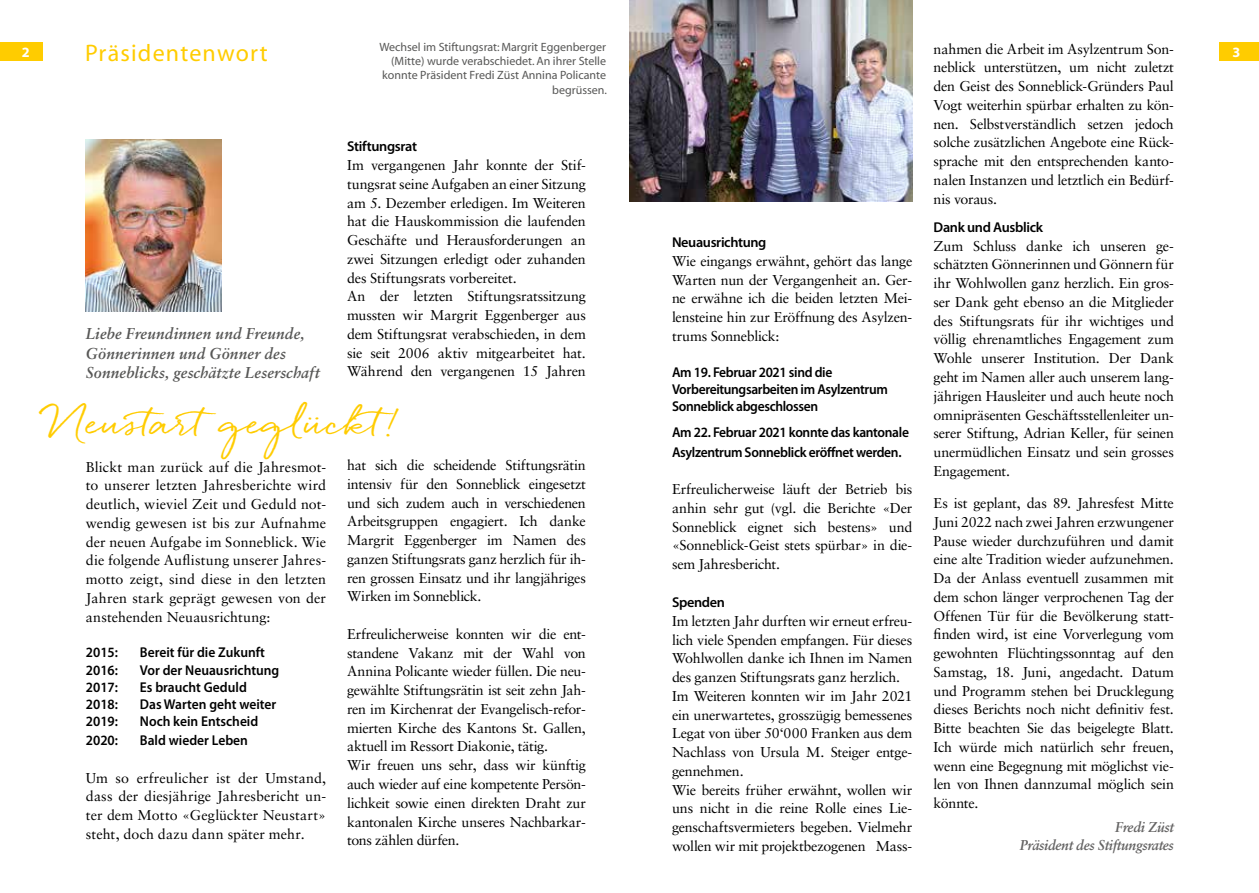
<style>
.page{position:relative;width:1259px;height:893px;background:#fff}
.page>*{position:absolute;margin:0;border:0;box-sizing:border-box;transform-origin:0 0}
.t1{font:700 36px "Quickpen";color:#fc0}
.t2{font:24px "Myriad";letter-spacing:.05em;color:#fc0}
.t3{font:15.75px/19.4px "Sabon Bold Italic Os F";letter-spacing:.01em;color:#575756;scale:.95 1}
.t4{font:14.25px/18.8px "Sabon";letter-spacing:-.015em;color:#000;text-align:justify}
.t5{font:600 14.25px/17.1px "Myriad Pro";letter-spacing:-.025em;color:#000;scale:.95 1}
.t6{font:600 14.25px "Myriad Pro";color:#000;scale:.95 1}
.t7{font:600 14.25px "Myriad Pro";letter-spacing:-.025em;color:#000}
.t8{font:14.25px/17.7px "Sabon Bold Italic Os F";letter-spacing:-.025em;color:#646363;text-align:right;scale:.95 1}
.t9{font:700 14.25px "Myriad Pro";color:#fff}
.t10{font:12px/14.4px "Myriad";color:#575756;text-align:right}
</style>
<div class="page">
<img style="left:629px;top:0;width:283px;height:201px">
<img style="left:86px;top:140px;width:135px;height:171px">
<div style="left:1219px;top:43px;width:40px;height:18px;background:#fc0"></div>
<div style="left:0;top:43px;width:43px;height:18px;background:#fc0"></div>
<p class="t10" style="left:379px;top:40px;width:229px">Wechsel im Stiftungsrat: Margrit Eggenberger (Mitte) wurde verabschiedet. An ihrer Stelle konnte Präsident Fredi Züst Annina Policante begrüssen.</p>
<p class="t4" style="left:933px;top:39px;width:242px">nahmen die Arbeit im Asylzentrum Son&shy;neblick unterstützen, um nicht zuletzt den Geist des Sonneblick-Gründers Paul Vogt weiterhin spürbar erhalten zu kön&shy;nen. Selbstverständlich setzen jedoch solche zusätzlichen Angebote eine Rück&shy;sprache mit den entsprechenden kanto&shy;nalen Instanzen und letztlich ein Bedürf&shy;nis voraus.</p>
<p class="t7" style="left:933px;top:218px;width:111px">Dank und Ausblick</p>
<p class="t4" style="left:933px;top:236px;width:242px">Zum Schluss danke ich unseren ge&shy;schätzten Gönnerinnen und Gönnern für ihr Wohlwollen ganz herzlich. Ein gros&shy;ser Dank geht ebenso an die Mitglieder des Stiftungsrats für ihr wichtiges und völlig ehrenamtliches Engagement zum Wohle unserer Institution. Der Dank geht im Namen aller auch unserem lang&shy;jährigen Hausleiter und auch heute noch omnipräsenten Geschäftsstellenleiter un&shy;serer Stiftung, Adrian Keller, für seinen unermüdlichen Einsatz und sein grosses Engagement.</p>
<p class="t4" style="left:933px;top:493px;width:242px">Es ist geplant, das 89. Jahresfest Mitte Juni 2022 nach zwei Jahren erzwungener Pause wieder durchzuführen und damit eine alte Tradition wieder aufzunehmen.<br>Da der Anlass eventuell zusammen mit dem schon länger verprochenen Tag der Offenen Tür für die Bevölkerung statt&shy;finden wird, ist eine Vorverlegung vom gewohnten Flüchtingssonntag auf den Samstag, 18. Juni, angedacht. Datum und Programm stehen bei Drucklegung dieses Berichts noch nicht definitiv fest.<br>Bitte beachten Sie das beigelegte Blatt.<br>Ich würde mich natürlich sehr freuen, wenn eine Begegnung mit möglichst vie&shy;len von Ihnen dannzumal möglich sein könnte.</p>
<p class="t8" style="left:1019px;top:818px;width:164px">Fredi Züst<br>Präsident des Stiftungsrates</p>
<p class="t9" style="left:22px;top:42px;width:9px">2</p>
<h2 class="t2" style="left:85px;top:41px;width:184px">Präsidentenwort</h2>
<p class="t9" style="left:1232px;top:43px;width:9px">3</p>
<p class="t7" style="left:347px;top:137px;width:72px">Stiftungsrat</p>
<p class="t4" style="left:347px;top:156px;width:240px;text-align:left">Im vergangenen Jahr konnte der Stif&shy;tungsrat seine Aufgaben an einer Sitzung am 5. Dezember erledigen. Im Weiteren hat die Hauskommission die laufenden Geschäfte und Herausforderungen an zwei Sitzungen erledigt oder zuhanden des Stiftungsrats vorbereitet.<br>An der letzten Stiftungsratssitzung mussten wir Margrit Eggenberger aus dem Stiftungsrat verabschieden, in dem sie seit 2006 aktiv mitgearbeitet hat.<br>Während den vergangenen 15 Jahren</p>
<p class="t7" style="left:672px;top:233px;width:96px">Neuausrichtung</p>
<p class="t4" style="left:672px;top:251px;width:242px">Wie eingangs erwähnt, gehört das lange Warten nun der Vergangenheit an. Ger&shy;ne erwähne ich die beiden letzten Mei&shy;lensteine hin zur Eröffnung des Asylzen&shy;trums Sonneblick:</p>
<p class="t5" style="left:672px;top:363px;width:229px">Am 19. Februar 2021 sind die<br>Vorbereitungsarbeiten im Asylzentrum<br>Sonneblick abgeschlossen</p>
<p class="t5" style="left:672px;top:422px;width:251px;line-height:19.4px">Am 22. Februar 2021 konnte das kantonale<br>Asylzentrum Sonneblick eröffnet werden.</p>
<p class="t4" style="left:672px;top:479px;width:242px">Erfreulicherweise läuft der Betrieb bis anhin sehr gut (vgl. die Berichte «Der Sonneblick eignet sich bestens» und «Sonneblick-Geist stets spürbar» in die&shy;sem Jahresbericht.</p>
<p class="t7" style="left:672px;top:593px;width:54px">Spenden</p>
<p class="t4" style="left:672px;top:611px;width:242px;text-align:left">Im letzten Jahr durften wir erneut erfreu&shy;lich viele Spenden empfangen. Für dieses Wohlwollen danke ich Ihnen im Namen des ganzen Stiftungsrats ganz herzlich.<br>Im Weiteren konnten wir im Jahr 2021 ein unerwartetes, grosszügig bemessenes Legat von über 50‘000 Franken aus dem Nachlass von Ursula M. Steiger entge&shy;gennehmen.<br>Wie bereits früher erwähnt, wollen wir uns nicht in die reine Rolle eines Lie&shy;genschaftsvermieters begeben. Vielmehr wollen wir mit projektbezogenen Mass-</p>
<p class="t3" style="left:86px;top:324px;width:248px">Liebe Freundinnen und Freunde,<br>Gönnerinnen und Gönner des<br>Sonneblicks, geschätzte Leserschaft</p>
<h1 class="t1" style="left:49px;top:401px;width:366px">Neustartgeglückt!</h1>
<p class="t4" style="left:347px;top:456px;width:240px">hat sich die scheidende Stiftungsrätin intensiv für den Sonneblick eingesetzt und sich zudem auch in verschiedenen Arbeitsgruppen engagiert. Ich danke Margrit Eggenberger im Namen des ganzen Stiftungsrats ganz herzlich für ih&shy;ren grossen Einsatz und ihr langjähriges Wirken im Sonneblick.</p>
<p class="t4" style="left:347px;top:624px;width:240px;text-align:left">Erfreulicherweise konnten wir die ent&shy;standene Vakanz mit der Wahl von Annina Policante wieder füllen. Die neu&shy;gewählte Stiftungsrätin ist seit zehn Jah&shy;ren im Kirchenrat der Evangelisch-refor&shy;mierten Kirche des Kantons St. Gallen, aktuell im Ressort Diakonie, tätig.<br>Wir freuen uns sehr, dass wir künftig auch wieder auf eine kompetente Persön&shy;lichkeit sowie einen direkten Draht zur kantonalen Kirche unseres Nachbarkar&shy;tons zählen dürfen.</p>
<p class="t4" style="left:86px;top:457px;width:242px">Blickt man zurück auf die Jahresmot&shy;to unserer letzten Jahresberichte wird deutlich, wieviel Zeit und Geduld not&shy;wendig gewesen ist bis zur Aufnahme der neuen Aufgabe im Sonneblick. Wie die folgende Auflistung unserer Jahres&shy;motto zeigt, sind diese in den letzten Jahren stark geprägt gewesen von der anstehenden Neuausrichtung:</p>
<p class="t5" style="left:86px;top:644px;width:35px">2015:</p>
<p class="t6" style="left:140px;top:643px;width:133px">Bereit für die Zukunft</p>
<p class="t5" style="left:86px;top:661px;width:35px">2016:</p>
<p class="t6" style="left:140px;top:661px;width:148px">Vor der Neuausrichtung</p>
<p class="t5" style="left:86px;top:678px;width:35px">2017:</p>
<p class="t6" style="left:140px;top:678px;width:114px">Es braucht Geduld</p>
<p class="t5" style="left:86px;top:695px;width:35px">2018:</p>
<p class="t6" style="left:140px;top:695px;width:145px">Das Warten geht weiter</p>
<p class="t5" style="left:86px;top:712px;width:35px">2019:</p>
<p class="t6" style="left:140px;top:712px;width:126px">Noch kein Entscheid</p>
<p class="t5" style="left:86px;top:731px;width:35px">2020:</p>
<p class="t6" style="left:140px;top:731px;width:115px">Bald wieder Leben</p>
<p class="t4" style="left:86px;top:768px;width:242px">Um so erfreulicher ist der Umstand, dass der diesjährige Jahresbericht un&shy;ter dem Motto «Geglückter Neustart» steht, doch dazu dann später mehr.</p>
</div>
